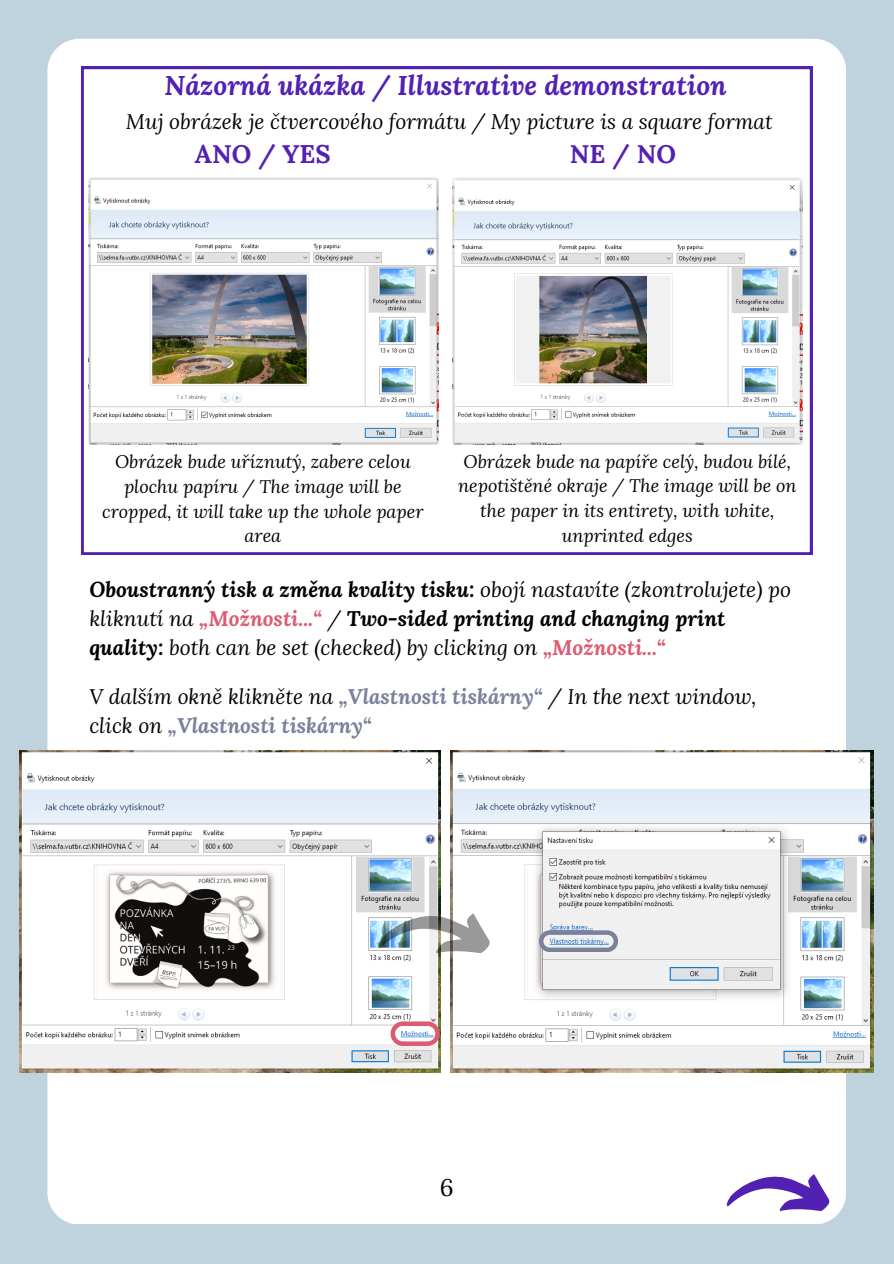
<style>
.page{position:relative;width:894px;height:1264px;background:#fff}
.page>*{position:absolute;margin:0;border:0;box-sizing:border-box;transform-origin:0 0}
.t1{font:italic 700 27px "Lora";color:#5221b4}
.t2{font:700 25.5px "Lora";color:#5221b4}
.t3{font:24px "Lora";color:#000}
.t4{font:italic 700 21px/29.2px "Lora";color:#000}
.t5{font:italic 21px/29.2px "Lora";color:#000}
.t6{font:italic 18px/24.8px "Lora";color:#000;text-align:center}
.s1{font-weight:400}
.s2{color:#dd5a72}
.s3{font-weight:700;color:#7c819b}
</style>
<div class="page">
<div style="left:0;top:0;width:893px;height:1263px;background:#bfd3df"></div>
<div style="left:47px;top:39px;width:799px;height:1185px;background:#fff;border-radius:32px"></div>
<svg style="left:82px;top:67px;width:729px;height:487px"></svg>
<svg style="left:726px;top:1174px;width:103px;height:37px"></svg>
<img style="left:19px;top:750px;width:421px;height:322px">
<img style="left:450px;top:750px;width:422px;height:322px">
<svg style="left:378px;top:913px;width:112px;height:39px"></svg>
<svg style="left:390px;top:1021px;width:49px;height:24px"></svg>
<svg style="left:538px;top:930px;width:79px;height:21px"></svg>
<h1 class="t1" style="left:164px;top:67px;width:563px">Názorná ukázka / Illustrative demonstration</h1>
<h1 class="t5" style="left:126px;top:107px;width:648px">Muj obrázek je čtvercového formátu / My picture is a square format</h1>
<p class="t2" style="left:195px;top:137px;width:137px">ANO / YES</p>
<p class="t2" style="left:569px;top:137px;width:108px">NE / NO</p>
<p class="t6" style="left:102px;top:449px;width:323px">Obrázek bude uříznutý, zabere celou plochu papíru / The image will be cropped, it will take up the whole paper area</p>
<p class="t6" style="left:458px;top:448px;width:340px">Obrázek bude na papíře celý, budou bílé, nepotištěné okraje / The image will be on the paper in its entirety, with white, unprinted edges</p>
<p class="t4" style="left:89px;top:574px;width:703px">Oboustranný tisk a změna kvality tisku: <span class="s1">obojí nastavíte (zkontrolujete) po kliknutí na</span> <span class="s2">„Možnosti...“</span> <span class="s1">/</span> Two-sided printing and changing print quality: <span class="s1">both can be set (checked) by clicking on</span> <span class="s2">„Možnosti...“</span></p>
<p class="t5" style="left:89px;top:681px;width:668px">V dalším okně klikněte na <span class="s3">„Vlastnosti tiskárny“</span> / In the next window, click on <span class="s3">„Vlastnosti tiskárny“</span></p>
<p class="t3" style="left:440px;top:1172px;width:15px">6</p>
</div>
